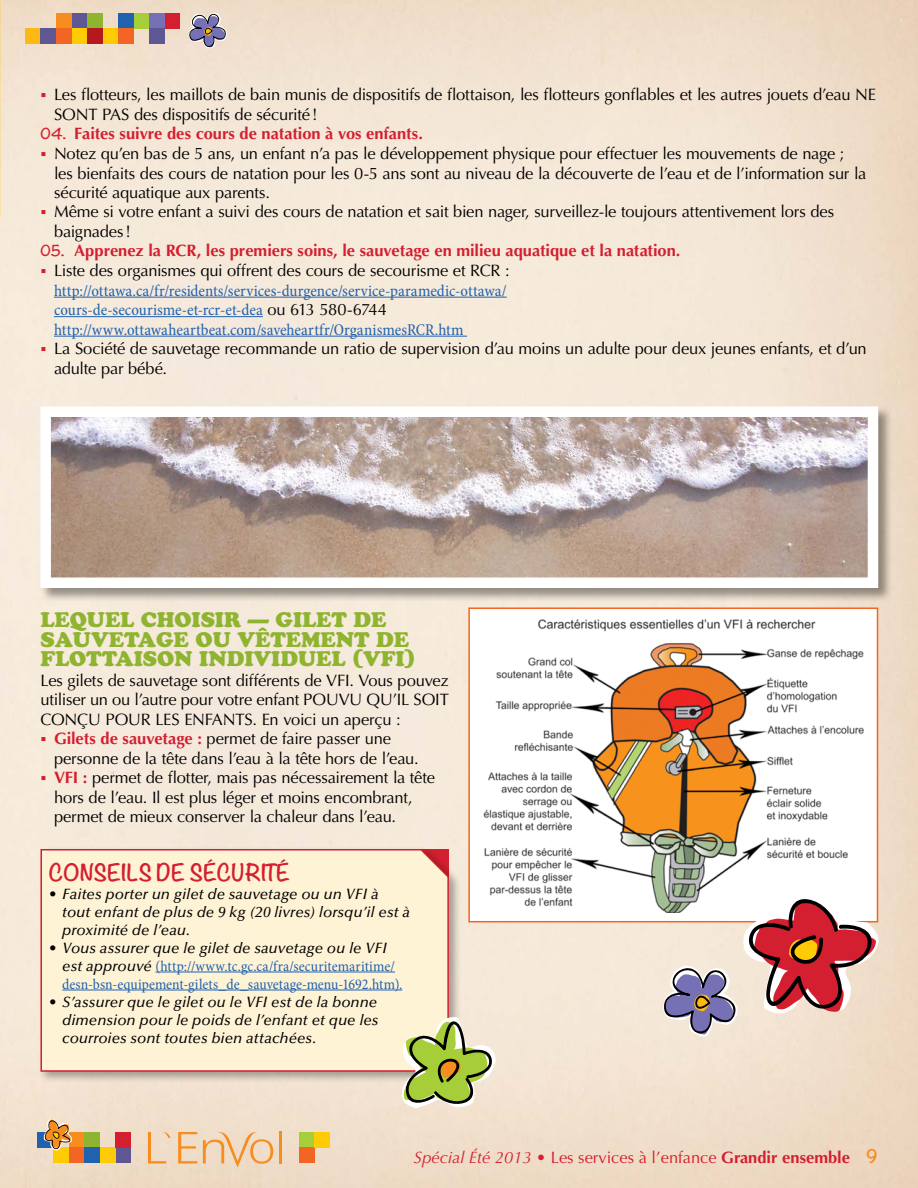
<style>
.page{position:relative;width:918px;height:1188px;background:#fff}
.page>*{position:absolute;margin:0;border:0;box-sizing:border-box;transform-origin:0 0}
.t1{font:21px/19.5px "Cooper Black Std";color:#8fb430}
.t2{font:700 21px "Noteworthy";letter-spacing:-.005em;color:#d41f30}
.t3{font:16.5px/19.5px "Optima LT Std";letter-spacing:-.01em;color:#000}
.t4{font:condensed 16.5px/19.5px "Minion Pro";color:#2062af}
.t5{font:700 16.5px/19.5px "Optima LT Std";color:#d41f30}
.t6{font:16.5px "Optima LT Std";color:#d41f30}
.t7{font:italic 500 15px/18px "Optima LT Std";letter-spacing:.005em;color:#000}
.t8{font:condensed 15px/18px "Minion Pro";letter-spacing:.005em;color:#2062af}
.s1{font-family:"Noteworthy";font-weight:700;font-size:13.5px;color:#d41f30}
.s2{font-weight:700;color:#d41f30}
.s3{font-family:"Noteworthy";font-size:13.5px}
.s4{font-weight:400;color:#000}
.s5{font-family:"Optima LT Std";font-stretch:normal;color:#000}
.s6{font-family:"Optima LT Std";font-weight:500;font-style:italic;font-stretch:normal;color:#000}
.s7{font-style:italic}
.s8{font-weight:700}
.s9{font-family:"Noteworthy";font-weight:700;color:#f78d1e}
</style>
<div class="page">
<img style="left:0;top:0;width:918px;height:1188px">
<div style="left:115px;top:1148px;width:16px;height:15px;background:#5e5794"></div>
<div style="left:69px;top:1132px;width:15px;height:16px;background:#f78d1e"></div>
<div style="left:69px;top:1148px;width:15px;height:15px;background:#f26522"></div>
<div style="left:38px;top:1132px;width:15px;height:16px;background:#2062af"></div>
<div style="left:100px;top:1148px;width:15px;height:15px;background:#ffcb05"></div>
<div style="left:84px;top:1132px;width:16px;height:16px;background:#8fb430"></div>
<div style="left:84px;top:1148px;width:16px;height:15px;background:#2062af"></div>
<div style="left:53px;top:1148px;width:16px;height:15px;background:#ffcb05"></div>
<div style="left:115px;top:1132px;width:16px;height:16px;background:#d41f30"></div>
<svg style="left:44px;top:1119px;width:28px;height:32px"></svg>
<svg style="left:178px;top:1132px;width:19px;height:31px"></svg>
<hr style="left:279px;top:1132px;width:3px;height:32px;background:#f78d1e">
<svg style="left:203px;top:1130px;width:70px;height:37px;background:#f0cca6"></svg>
<svg style="left:148px;top:1131px;width:23px;height:33px"></svg>
<div style="left:164px;top:13px;width:16px;height:15px;background:#d41f30"></div>
<div style="left:25px;top:28px;width:15px;height:16px;background:#fdb913"></div>
<div style="left:71px;top:13px;width:16px;height:15px;background:#5e5794"></div>
<div style="left:71px;top:28px;width:16px;height:16px;background:#ffcb05"></div>
<div style="left:133px;top:13px;width:16px;height:15px;background:#a6ce39"></div>
<div style="left:102px;top:28px;width:16px;height:16px;background:#ffcb05"></div>
<div style="left:40px;top:28px;width:16px;height:16px;background:#5e5794"></div>
<div style="left:87px;top:13px;width:15px;height:15px;background:#8fb430"></div>
<div style="left:87px;top:28px;width:15px;height:16px;background:#b5191e"></div>
<div style="left:149px;top:13px;width:15px;height:15px;background:#7670b4"></div>
<div style="left:149px;top:28px;width:15px;height:16px;background:#5e5794"></div>
<div style="left:118px;top:13px;width:15px;height:15px;background:#2062af"></div>
<div style="left:118px;top:28px;width:15px;height:16px;background:#f26522"></div>
<div style="left:56px;top:13px;width:15px;height:15px;background:#f78d1e"></div>
<div style="left:56px;top:28px;width:15px;height:16px;background:#f26522"></div>
<svg style="left:188px;top:13px;width:39px;height:35px"></svg>
<div style="left:299px;top:1132px;width:16px;height:16px;background:#a6ce39"></div>
<div style="left:299px;top:1148px;width:16px;height:15px;background:#f26522"></div>
<div style="left:315px;top:1132px;width:15px;height:16px;background:#ffcb05"></div>
<div style="left:469px;top:608px;width:409px;height:314px;background:#fff"></div>
<img style="left:483px;top:619px;width:381px;height:292px">
<div style="left:468px;top:608px;width:410px;height:314px;border:2px solid #f26522"></div>
<svg style="left:663px;top:893px;width:218px;height:144px"></svg>
<hr style="left:54px;top:297px;width:453px;height:1px;background:#2062af">
<hr style="left:54px;top:316px;width:209px;height:1px;background:#2062af">
<hr style="left:54px;top:336px;width:413px;height:1px;background:#2062af">
<div style="left:39px;top:405px;width:854px;height:198px;background:#000;opacity:.4"></div>
<img style="left:51px;top:417px;width:816px;height:160px">
<div style="left:37px;top:846px;width:424px;height:238px;background:#000;opacity:.33"></div>
<div style="left:40px;top:848px;width:410px;height:224px;background:#fff3d6"></div>
<svg style="left:402px;top:1017px;width:94px;height:91px;background:#b9c07e"></svg>
<svg style="left:42px;top:737px;width:4px;height:4px"></svg>
<svg style="left:42px;top:776px;width:4px;height:4px"></svg>
<svg style="left:42px;top:94px;width:4px;height:4px"></svg>
<svg style="left:42px;top:152px;width:4px;height:4px"></svg>
<svg style="left:42px;top:211px;width:4px;height:4px"></svg>
<svg style="left:42px;top:269px;width:4px;height:4px"></svg>
<svg style="left:42px;top:347px;width:4px;height:4px"></svg>
<p class="t3" style="left:54px;top:85px;width:824px">Les flotteurs, les maillots de bain munis de dispositifs de flottaison, les flotteurs gonflables et les autres jouets d’eau NE<br>SONT PAS des dispositifs de sécurité !</p>
<p class="t3" style="left:54px;top:124px;width:814px;text-indent:-14px"><span class="s1">04.</span> <span class="s2">Faites suivre des cours de natation à vos enfants.<br></span>Notez qu’en bas de 5 ans, un enfant n’a pas le développement physique pour effectuer les mouvements de nage ; les bienfaits des cours de natation pour les 0-5 ans sont au niveau de la découverte de l’eau et de l’information sur la sécurité aquatique aux parents.<br>Même si votre enfant a suivi des cours de natation et sait bien nager, surveillez-le toujours attentivement lors des baignades!</p>
<p class="t5" style="left:54px;top:241px;width:628px;text-indent:-14px"><span class="s3">05.</span> Apprenez la RCR, les premiers soins, le sauvetage en milieu aquatique et la natation.<br><span class="s4">Liste des organismes qui offrent des cours de secourisme et RCR :</span></p>
<p class="t4" style="left:54px;top:281px;width:454px">http://ottawa.ca/fr/residents/services-durgence/service-paramedic-ottawa/ cours-de-secourisme-et-rcr-et-dea <span class="s5">ou 613 580-6744 </span>http://www.ottawaheartbeat.com/saveheartfr/OrganismesRCR.htm</p>
<p class="t3" style="left:54px;top:339px;width:814px">La Société de sauvetage recommande un ratio de supervision d’au moins un adulte pour deux jeunes enfants, et d’un adulte par bébé.</p>
<p class="t1" style="left:40px;top:610px;width:377px">LEQUEL CHOISIR — GILET DE<br>SAUVETAGE OU VÊTEMENT DE<br>FLOTTAISON INDIVIDUEL (VFI)</p>
<p class="t3" style="left:40px;top:670px;width:410px">Les gilets de sauvetage sont différents de VFI. Vous pouvez</p>
<p class="t3" style="left:40px;top:690px;width:410px">utiliser un ou l’autre pour votre enfant POUVU QU’IL SOIT</p>
<p class="t3" style="left:40px;top:709px;width:362px">CONÇU POUR LES ENFANTS. En voici un aperçu :</p>
<p class="t3" style="left:54px;top:729px;width:339px"><span class="s2">Gilets de sauvetage :</span> permet de faire passer une</p>
<p class="t3" style="left:54px;top:748px;width:366px">personne de la tête dans l’eau à la tête hors de l’eau.</p>
<p class="t3" style="left:54px;top:768px;width:383px"><span class="s2">VFI :</span> permet de flotter, mais pas nécessairement la tête</p>
<p class="t3" style="left:54px;top:787px;width:360px">hors de l’eau. Il est plus léger et moins encombrant,</p>
<p class="t3" style="left:54px;top:807px;width:344px">permet de mieux conserver la chaleur dans l’eau.</p>
<p class="t2" style="left:49px;top:853px;width:243px">CONSEILS DE SÉCURITÉ</p>
<p class="t7" style="left:62px;top:885px;width:349px;text-indent:-14px">• Faites porter un gilet de sauvetage ou un VFI à tout enfant de plus de 9 kg (20 livres) lorsqu’il est à proximité de l’eau.</p>
<p class="t7" style="left:49px;top:939px;width:340px">• Vous assurer que le gilet de sauvetage ou le VFI</p>
<p class="t8" style="left:62px;top:957px;width:342px"><span class="s6">est approuvé</span> (http://www.tc.gc.ca/fra/securitemaritime/ desn-bsn-equipement-gilets_de_sauvetage-menu-1692.htm).</p>
<p class="t7" style="left:62px;top:993px;width:318px;text-align:justify;text-indent:-14px">• S’assurer que le gilet ou le VFI est de la bonne dimension pour le poids de l’enfant et que les courroies sont toutes bien attachées.</p>
<p class="t6" style="left:414px;top:1147px;width:466px"><span class="s7">Spécial Été 2013</span> • Les services à l’enfance <span class="s8">Grandir ensemble</span> <span class="s9">9</span></p>
</div>
